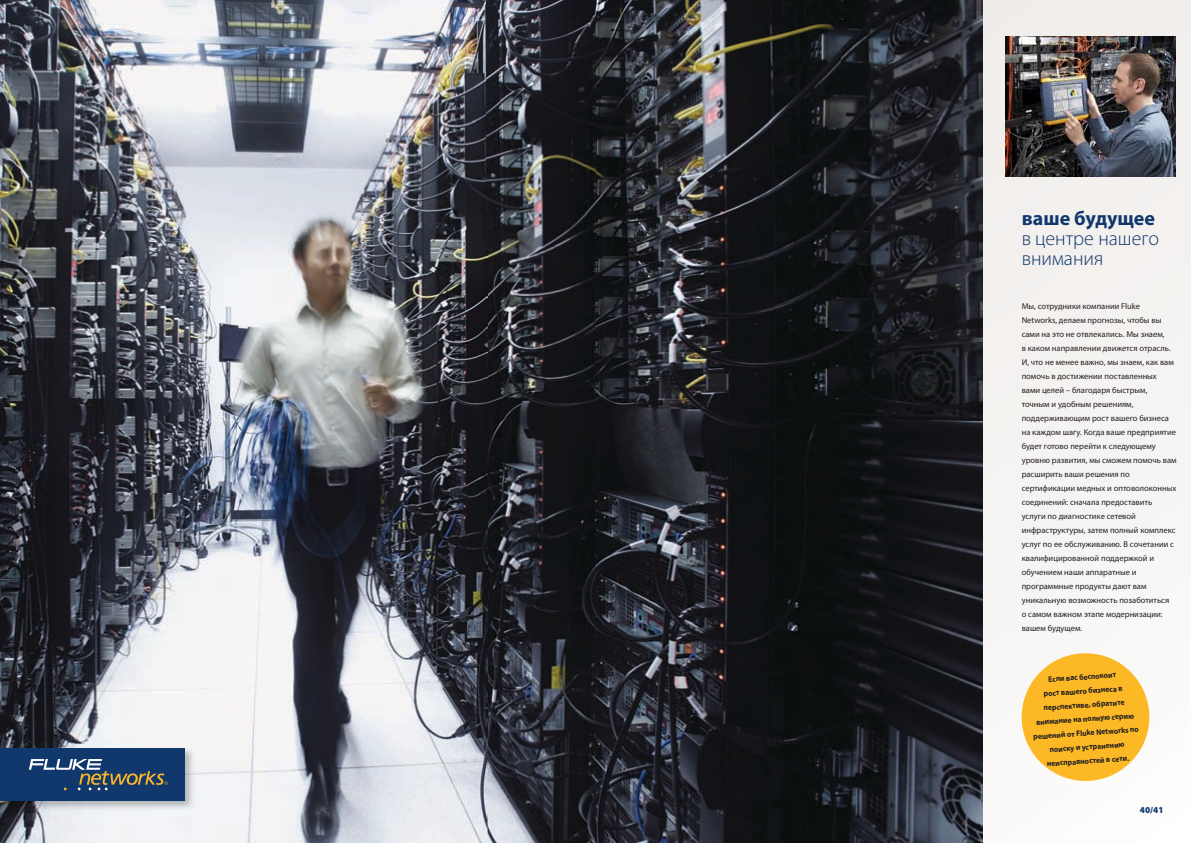
<style>
.page{position:relative;width:1191px;height:843px;background:#fff}
.page>*{position:absolute;margin:0;border:0;box-sizing:border-box;transform-origin:0 0}
.t1{font:300 20px/20px "Myriad Pro";color:#11386d}
.t2{font:700 20px "Myriad Pro";color:#11386d}
.t3{font:900 9px "Myriad Pro";color:#11386d}
.t4{font:8.5px/14px "Myriad Pro";color:#231f20}
.t5{font:700 8px/14px "Myriad Pro";color:#231f20;text-align:center;scale:.95 1}
</style>
<div class="page">
<svg style="left:982px;top:0;width:208px;height:842px"></svg>
<img style="left:0;top:0;width:982px;height:842px">
<img style="left:0;top:745px;width:195px;height:65px">
<div style="left:0;top:747px;width:185px;height:53px;background:#11386d"></div>
<svg style="left:29px;top:759px;width:139px;height:30px"></svg>
<img style="left:1004px;top:37px;width:171px;height:140px">
<svg style="left:1019px;top:650px;width:132px;height:132px"></svg>
<h1 class="t2" style="left:1021px;top:205px;width:135px">ваше будущее</h1>
<h1 class="t1" style="left:1021px;top:228px;width:139px">в центре нашего внимания</h1>
<p class="t4" style="left:1021px;top:299px;width:156px">Мы, сотрудники компании Fluke Networks, делаем прогнозы, чтобы вы сами на это не отвлекались. Мы знаем,<br>в каком направлении движется отрасль.<br>И, что не менее важно, мы знаем, как вам помочь в достижении поставленных вами целей – благодаря быстрым, точным и удобным решениям, поддерживающим рост вашего бизнеса на каждом шагу. Когда ваше предприятие будет готово перейти к следующему уровню развития, мы сможем помочь вам расширить ваши решения по сертификации медных и оптоволоконных соединений: сначала предоставить услуги по диагностике сетевой инфраструктуры, затем полный комплекс услуг по ее обслуживанию. В сочетании с квалифицированной поддержкой и обучением наши аппаратные и программные продукты дают вам уникальную возможность позаботиться<br>о самом важном этапе модернизации: вашем будущем.</p>
<p class="t5" style="left:1028px;top:673px;width:113px;rotate:-4deg">Если вас беспокоит<br>рост вашего бизнеса в перспективе, обратите внимание на полную серию решений от Fluke Networks по поиску и устранению неисправностей в сети.</p>
<p class="t3" style="left:1139px;top:804px;width:25px">40/41</p>
</div>
